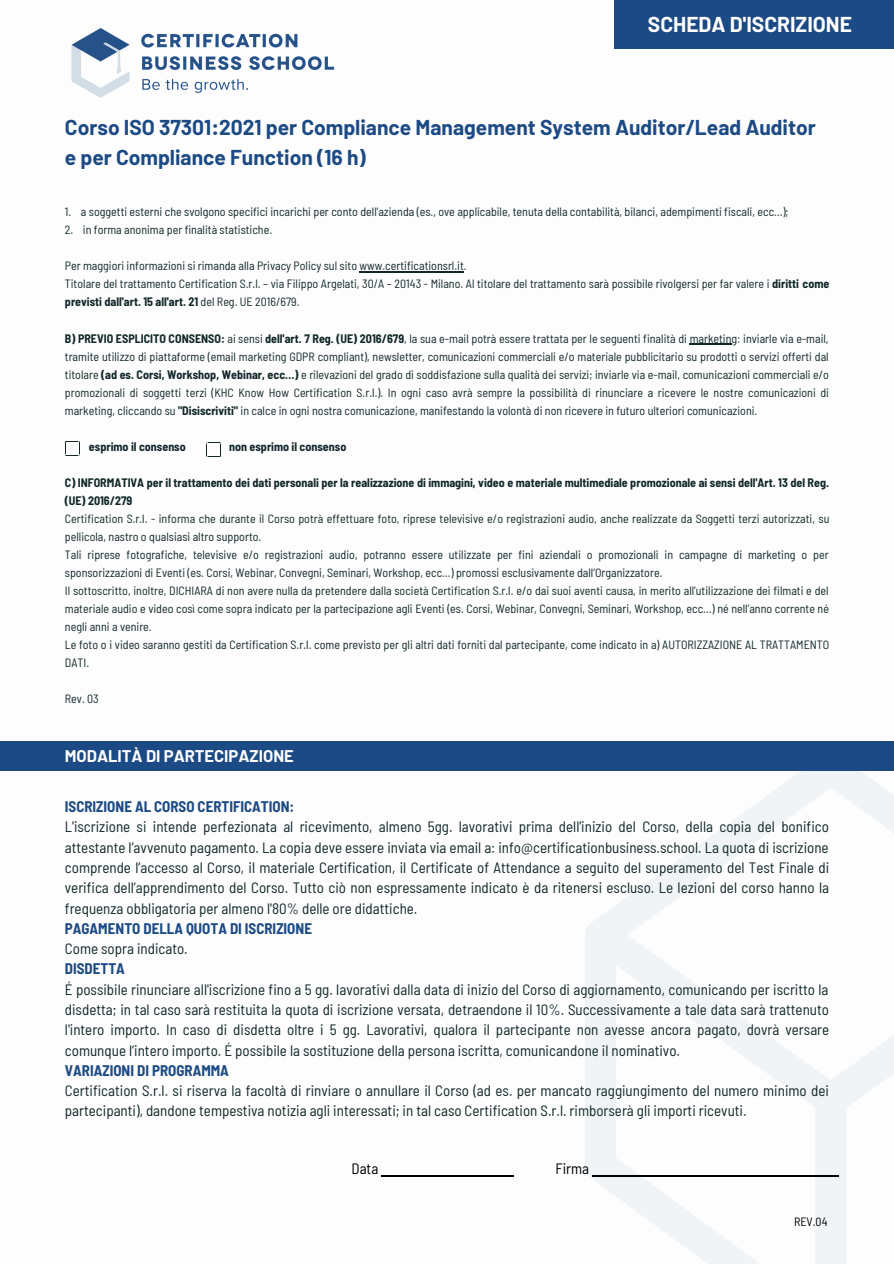
<style>
.page{position:relative;width:894px;height:1264px;background:#fff}
.page>*{position:absolute;margin:0;border:0;box-sizing:border-box;transform-origin:0 0}
.t1{font:700 21px/29.2px "Barlow";color:#1c4a84}
.t2{font:700 21px "Barlow";color:#fff}
.t3{font:700 16.5px "Barlow";color:#fff}
.t4{font:semi-condensed 15px/20.2px "Barlow";color:#112729;text-align:justify}
.t5{font:700 semi-condensed 15px "Barlow";color:#1c4a84}
.t6{font:semi-condensed 15px "Barlow";color:#000}
.t7{font:semi-condensed 12px/18px "Barlow";color:#112729}
.t8{font:700 semi-condensed 12px/18px "Barlow";color:#112729}
.t9{font:semi-condensed 12px "Barlow";color:#000}
.s1{font-weight:700}
</style>
<div class="page">
<svg style="left:585px;top:1115px;width:230px;height:148px"></svg>
<div style="left:815px;top:1115px;width:32px;height:148px;background:#f1f4f6"></div>
<svg style="left:585px;top:770px;width:308px;height:345px"></svg>
<hr style="left:359px;top:271px;width:104px;height:1px;background:#112729">
<hr style="left:689px;top:343px;width:48px;height:1px;background:#112729">
<svg style="left:65px;top:441px;width:15px;height:15px"></svg>
<svg style="left:206px;top:442px;width:15px;height:15px"></svg>
<div style="left:0;top:741px;width:893px;height:29px;background:#1c4a84"></div>
<hr style="left:381px;top:1175px;width:132px;height:1px;background:#000">
<hr style="left:592px;top:1175px;width:246px;height:1px;background:#000">
<img style="left:71px;top:28px;width:264px;height:70px">
<div style="left:614px;top:0;width:279px;height:48px;background:#1c4a84"></div>
<p class="t2" style="left:647px;top:11px;width:205px">SCHEDA D'ISCRIZIONE</p>
<p class="t1" style="left:65px;top:112px;width:752px">Corso ISO 37301:2021 per Compliance Management System Auditor/Lead Auditor e per Compliance Function (16 h)</p>
<p class="t7" style="left:65px;top:202px;width:725px">1. a soggetti esterni che svolgono specifici incarichi per conto dell’azienda (es., ove applicabile, tenuta della contabilità, bilanci, adempimenti fiscali, ecc…);</p>
<p class="t7" style="left:65px;top:220px;width:209px">2. in forma anonima per finalità statistiche.</p>
<p class="t7" style="left:65px;top:257px;width:403px">Per maggiori informazioni si rimanda alla Privacy Policy sul sito www.certificationsrl.it.</p>
<p class="t7" style="left:65px;top:275px;width:765px">Titolare del trattamento Certification S.r.l. – via Filippo Argelati, 30/A – 20143 - Milano. Al titolare del trattamento sarà possibile rivolgersi per far valere i <span class="s1">diritti come previsti dall'art. 15 all'art. 21</span> del Reg. UE 2016/679.</p>
<p class="t7" style="left:65px;top:329px;width:765px;text-align:justify"><span class="s1">B) PREVIO ESPLICITO CONSENSO:</span> ai sensi <span class="s1">dell'art. 7 Reg. (UE) 2016/679</span>, la sua e-mail potrà essere trattata per le seguenti finalità di marketing: inviarle via e-mail, tramite utilizzo di piattaforme (email marketing GDPR compliant), newsletter, comunicazioni commerciali e/o materiale pubblicitario su prodotti o servizi offerti dal titolare <span class="s1">(ad es. Corsi, Workshop, Webinar, ecc…)</span> e rilevazioni del grado di soddisfazione sulla qualità dei servizi; inviarle via e-mail, comunicazioni commerciali e/o promozionali di soggetti terzi (KHC Know How Certification S.r.l.). In ogni caso avrà sempre la possibilità di rinunciare a ricevere le nostre comunicazioni di marketing, cliccando su <span class="s1">"Disiscriviti"</span> in calce in ogni nostra comunicazione, manifestando la volontà di non ricevere in futuro ulteriori comunicazioni.</p>
<p class="t8" style="left:89px;top:437px;width:98px">esprimo il consenso</p>
<p class="t8" style="left:229px;top:437px;width:119px">non esprimo il consenso</p>
<p class="t8" style="left:65px;top:473px;width:765px">C) INFORMATIVA per il trattamento dei dati personali per la realizzazione di immagini, video e materiale multimediale promozionale ai sensi dell'Art. 13 del Reg. (UE) 2016/279</p>
<p class="t7" style="left:65px;top:509px;width:765px">Certification S.r.l. - informa che durante il Corso potrà effettuare foto, riprese televisive e/o registrazioni audio, anche realizzate da Soggetti terzi autorizzati, su pellicola, nastro o qualsiasi altro supporto.</p>
<p class="t7" style="left:65px;top:545px;width:765px">Tali riprese fotografiche, televisive e/o registrazioni audio, potranno essere utilizzate per fini aziendali o promozionali in campagne di marketing o per sponsorizzazioni di Eventi (es. Corsi, Webinar, Convegni, Seminari, Workshop, ecc…) promossi esclusivamente dall’Organizzatore.</p>
<p class="t7" style="left:65px;top:581px;width:765px;text-align:justify">Il sottoscritto, inoltre, DICHIARA di non avere nulla da pretendere dalla società Certification S.r.l. e/o dai suoi aventi causa, in merito all’utilizzazione dei filmati e del materiale audio e video così come sopra indicato per la partecipazione agli Eventi (es. Corsi, Webinar, Convegni, Seminari, Workshop, ecc…) né nell’anno corrente né negli anni a venire.</p>
<p class="t7" style="left:65px;top:635px;width:765px">Le foto o i video saranno gestiti da Certification S.r.l. come previsto per gli altri dati forniti dal partecipante, come indicato in a) AUTORIZZAZIONE AL TRATTAMENTO<br>DATI.</p>
<p class="t7" style="left:65px;top:689px;width:35px">Rev. 03</p>
<p class="t3" style="left:65px;top:746px;width:230px">MODALITÀ DI PARTECIPAZIONE</p>
<p class="t5" style="left:65px;top:797px;width:231px">ISCRIZIONE AL CORSO CERTIFICATION:</p>
<p class="t4" style="left:65px;top:816px;width:765px">L'iscrizione si intende perfezionata al ricevimento, almeno 5gg. lavorativi prima dell'inizio del Corso, della copia del bonifico attestante l’avvenuto pagamento. La copia deve essere inviata via email a: info@certificationbusiness.school. La quota di iscrizione comprende l’accesso al Corso, il materiale Certification, il Certificate of Attendance a seguito del superamento del Test Finale di verifica dell’apprendimento del Corso. Tutto ciò non espressamente indicato è da ritenersi escluso. Le lezioni del corso hanno la frequenza obbligatoria per almeno l'80% delle ore didattiche.</p>
<p class="t5" style="left:65px;top:918px;width:248px">PAGAMENTO DELLA QUOTA DI ISCRIZIONE</p>
<p class="t4" style="left:65px;top:938px;width:124px">Come sopra indicato.</p>
<p class="t5" style="left:65px;top:959px;width:62px">DISDETTA</p>
<p class="t4" style="left:65px;top:978px;width:765px">É possibile rinunciare all'iscrizione fino a 5 gg. lavorativi dalla data di inizio del Corso di aggiornamento, comunicando per iscritto la disdetta; in tal caso sarà restituita la quota di iscrizione versata, detraendone il 10%. Successivamente a tale data sarà trattenuto l'intero importo. In caso di disdetta oltre i 5 gg. Lavorativi, qualora il partecipante non avesse ancora pagato, dovrà versare comunque l’intero importo. É possibile la sostituzione della persona iscritta, comunicandone il nominativo.</p>
<p class="t5" style="left:65px;top:1060px;width:165px">VARIAZIONI DI PROGRAMMA</p>
<p class="t4" style="left:65px;top:1079px;width:765px">Certification S.r.l. si riserva la facoltà di rinviare o annullare il Corso (ad es. per mancato raggiungimento del numero minimo dei partecipanti), dandone tempestiva notizia agli interessati; in tal caso Certification S.r.l. rimborserà gli importi ricevuti.</p>
<p class="t6" style="left:351px;top:1159px;width:28px">Data</p>
<p class="t6" style="left:555px;top:1159px;width:35px">Firma</p>
<p class="t9" style="left:793px;top:1213px;width:35px">REV.04</p>
</div>
